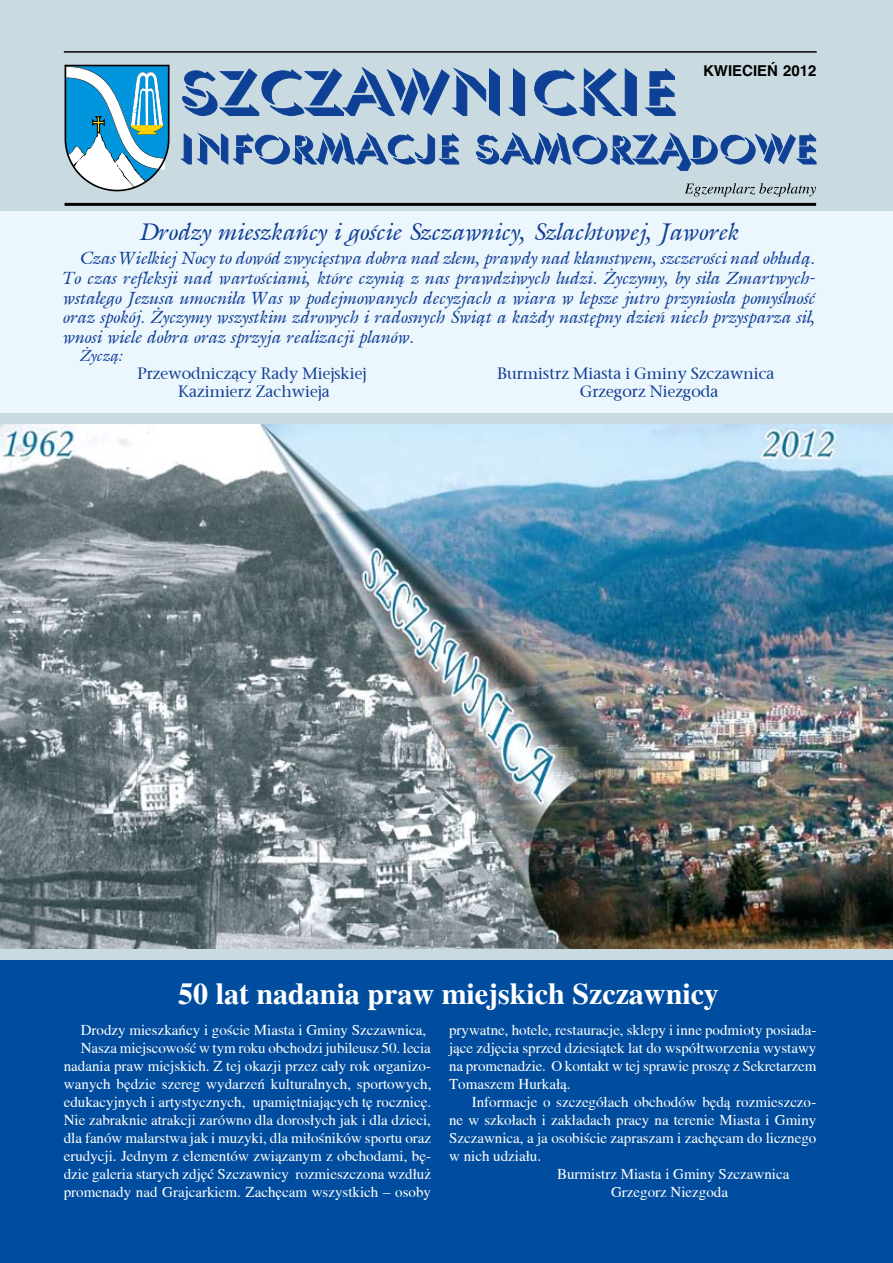
<style>
.page{position:relative;width:893px;height:1263px;background:#c9dae0}
.page>*{position:absolute;margin:0;border:0;box-sizing:border-box;transform-origin:0 0}
.t1{font:700 30px "Toronto";color:#fff}
.t2{font:italic 22.5px "EFN Klasyk";color:#123e95}
.t3{font:italic 16.5px/19.8px "EFN Klasyk";color:#123e95;text-align:justify}
.t4{font:15px/18px "Toronto";color:#fff;text-align:justify}
.t5{font:15px "EFN Klasyk";color:#123e95}
.t6{font:700 15px "Switzerland";color:#000}
.t7{font:italic 15px "EFN Klasyk";color:#123e95}
</style>
<div class="page">
<hr style="left:64px;top:51px;width:753px;height:2px;background:#000">
<svg style="left:182px;top:68px;width:493px;height:48px"></svg>
<svg style="left:182px;top:133px;width:634px;height:37px"></svg>
<hr style="left:65px;top:203px;width:751px;height:3px;background:#000">
<svg style="left:684px;top:183px;width:132px;height:13px"></svg>
<svg style="left:64px;top:64px;width:106px;height:127px;background:#6bb3d2"></svg>
<div style="left:0;top:211px;width:893px;height:201px;background:#ebf7fd"></div>
<div style="left:0;top:960px;width:893px;height:303px;background:#004d9f"></div>
<img style="left:0;top:424px;width:893px;height:524px">
<p class="t6" style="left:703px;top:61px;width:115px">KWIECIEŃ 2012</p>
<h2 class="t2" style="left:140px;top:219px;width:602px">Drodzy mieszkańcy i goście Szczawnicy, Szlachtowej, Jaworek</h2>
<p class="t3" style="left:64px;top:248px;width:754px;text-indent:17px">Czas Wielkiej Nocy to dowód zwycięstwa dobra nad złem, prawdy nad kłamstwem, szczerości nad obłudą.<br>To czas refleksji nad wartościami, które czynią z nas prawdziwych ludzi. Życzymy, by siła Zmartwych&shy;wstałego Jezusa umocniła Was w podejmowanych decyzjach a wiara w lepsze jutro przyniosła pomyślność oraz spokój. Życzymy wszystkim zdrowych i radosnych Świąt a każdy następny dzień niech przysparza sił, wnosi wiele dobra oraz sprzyja realizacji planów.</p>
<p class="t7" style="left:81px;top:347px;width:45px">Życzą:</p>
<p class="t5" style="left:138px;top:365px;width:230px">Przewodniczący Rady Miejskiej</p>
<p class="t5" style="left:497px;top:365px;width:279px">Burmistrz Miasta i Gminy Szczawnica</p>
<p class="t5" style="left:178px;top:383px;width:153px">Kazimierz Zachwieja</p>
<p class="t5" style="left:580px;top:383px;width:140px">Grzegorz Niezgoda</p>
<h1 class="t1" style="left:178px;top:976px;width:542px">50 lat nadania praw miejskich Szczawnicy</h1>
<p class="t4" style="left:81px;top:1021px;width:347px">Drodzy mieszkańcy i goście Miasta i Gminy Szczawnica,</p>
<p class="t4" style="left:81px;top:1039px;width:352px">Nasza miejscowość w tym roku obchodzi jubileusz 50. lecia</p>
<p class="t4" style="left:64px;top:1057px;width:369px">nadania praw miejskich. Z tej okazji przez cały rok organizo-</p>
<p class="t4" style="left:64px;top:1075px;width:369px">wanych będzie szereg wydarzeń kulturalnych, sportowych,</p>
<p class="t4" style="left:64px;top:1093px;width:369px">edukacyjnych i artystycznych, upamiętniających tę rocznicę.</p>
<p class="t4" style="left:64px;top:1111px;width:369px">Nie zabraknie atrakcji zarówno dla dorosłych jak i dla dzieci,</p>
<p class="t4" style="left:64px;top:1129px;width:369px">dla fanów malarstwa jak i muzyki, dla miłośników sportu oraz</p>
<p class="t4" style="left:64px;top:1147px;width:369px">erudycji. Jednym z elementów związanym z obchodami, bę-</p>
<p class="t4" style="left:64px;top:1165px;width:369px">dzie galeria starych zdjęć Szczawnicy rozmieszczona wzdłuż</p>
<p class="t4" style="left:64px;top:1183px;width:369px">promenady nad Grajcarkiem. Zachęcam wszystkich – osoby</p>
<p class="t4" style="left:449px;top:1021px;width:369px">prywatne, hotele, restauracje, sklepy i inne podmioty posiada&shy;jące zdjęcia sprzed dziesiątek lat do współtworzenia wystawy na promenadzie. O kontakt w tej sprawie proszę z Sekretarzem Tomaszem Hurkałą.</p>
<p class="t4" style="left:472px;top:1093px;width:346px">Informacje o szczegółach obchodów będą rozmieszczo-</p>
<p class="t4" style="left:449px;top:1111px;width:369px">ne w szkołach i zakładach pracy na terenie Miasta i Gminy</p>
<p class="t4" style="left:449px;top:1129px;width:369px">Szczawnica, a ja osobiście zapraszam i zachęcam do licznego</p>
<p class="t4" style="left:449px;top:1147px;width:93px">w nich udziału.</p>
<p class="t4" style="left:557px;top:1165px;width:234px">Burmistrz Miasta i Gminy Szczawnica</p>
<p class="t4" style="left:611px;top:1183px;width:118px">Grzegorz Niezgoda</p>
</div>
